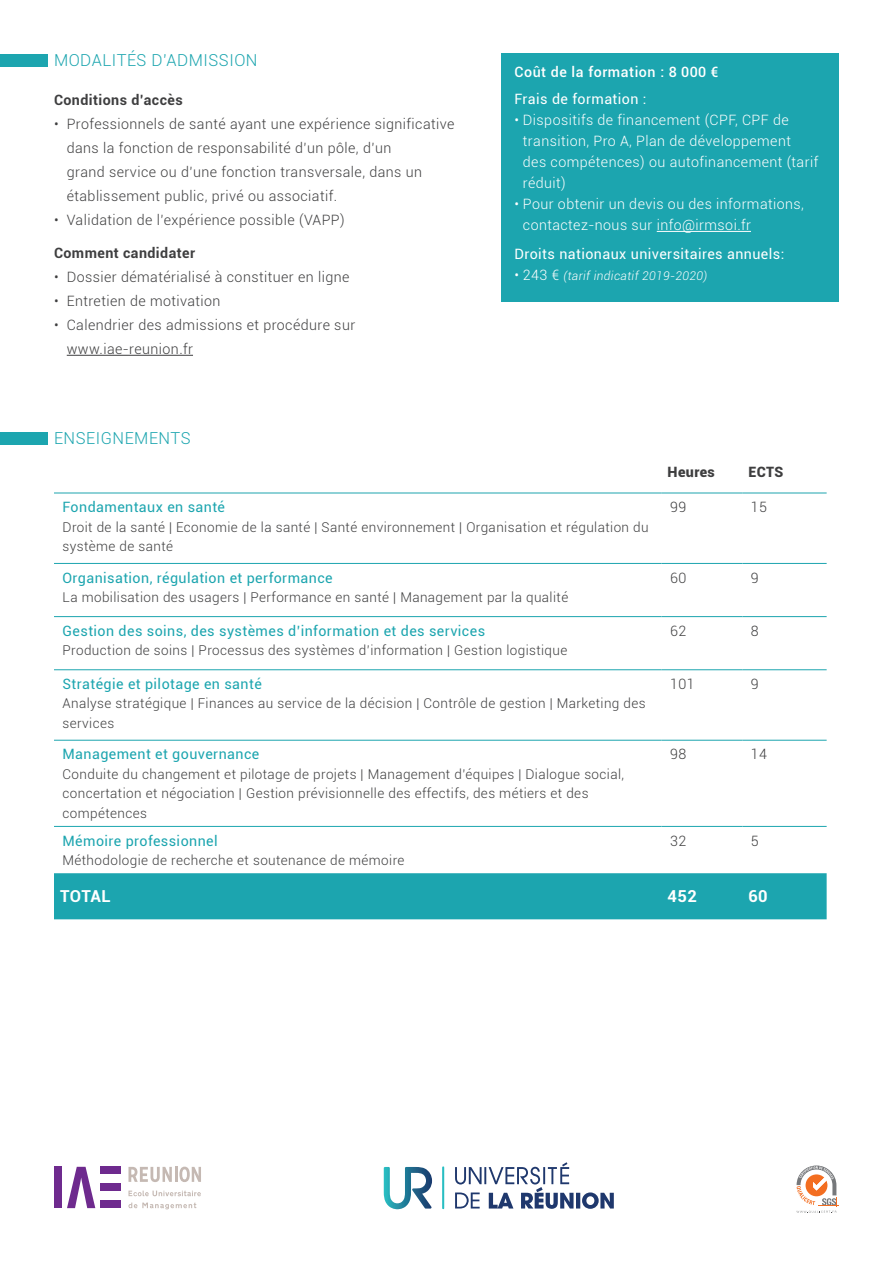
<style>
.page{position:relative;width:893px;height:1263px;background:#fff}
.page>*{position:absolute;margin:0;border:0;box-sizing:border-box;transform-origin:0 0}
.t1{font:300 16.5px "Roboto";letter-spacing:.03em;color:#1ca5af}
.t2{font:700 16.5px "Roboto";letter-spacing:.03em;color:#fff}
.t3{font:300 14.25px/24px "Roboto";letter-spacing:.03em;color:#3e3e3f}
.t4{font:300 14.25px/21px "Roboto";letter-spacing:.03em;color:#fff}
.t5{font:14.25px "Roboto";letter-spacing:.03em;color:#1ca5af}
.t6{font:14.25px "Roboto";letter-spacing:.03em;color:#fff}
.t7{font:700 14.25px "Roboto";letter-spacing:.03em;color:#3e3e3f}
.t8{font:500 14.25px "Roboto";letter-spacing:.04em;color:#fff}
.t9{font:900 14.25px "Roboto";letter-spacing:.03em;color:#3e3e3f}
.t10{font:300 13.5px/19.5px "Roboto";letter-spacing:.03em;color:#3e3e3f}
.t11{font:italic 300 12px "Roboto";letter-spacing:.03em;color:#fff}
.s1{font-style:normal;font-size:14.25px}
</style>
<div class="page">
<hr style="left:67px;top:355px;width:126px;height:1px;background:#3e3e3f">
<div style="left:0;top:54px;width:48px;height:12px;background:#1ca5af"></div>
<div style="left:0;top:432px;width:48px;height:13px;background:#1ca5af"></div>
<div style="left:54px;top:873px;width:773px;height:46px;background:#1ca5af"></div>
<hr style="left:54px;top:493px;width:608px;height:1px;background:#1ca5af">
<hr style="left:662px;top:493px;width:80px;height:1px;background:#1ca5af">
<hr style="left:742px;top:493px;width:85px;height:1px;background:#1ca5af">
<hr style="left:54px;top:563px;width:608px;height:1px;background:#1ca5af">
<hr style="left:662px;top:563px;width:80px;height:1px;background:#1ca5af">
<hr style="left:742px;top:563px;width:85px;height:1px;background:#1ca5af">
<hr style="left:54px;top:616px;width:608px;height:1px;background:#1ca5af">
<hr style="left:662px;top:616px;width:80px;height:1px;background:#1ca5af">
<hr style="left:742px;top:616px;width:85px;height:1px;background:#1ca5af">
<hr style="left:54px;top:669px;width:608px;height:1px;background:#1ca5af">
<hr style="left:662px;top:669px;width:80px;height:1px;background:#1ca5af">
<hr style="left:742px;top:669px;width:85px;height:1px;background:#1ca5af">
<hr style="left:54px;top:740px;width:608px;height:1px;background:#1ca5af">
<hr style="left:662px;top:740px;width:80px;height:1px;background:#1ca5af">
<hr style="left:742px;top:740px;width:85px;height:1px;background:#1ca5af">
<hr style="left:54px;top:826px;width:608px;height:1px;background:#1ca5af">
<hr style="left:662px;top:826px;width:80px;height:1px;background:#1ca5af">
<hr style="left:742px;top:826px;width:85px;height:1px;background:#1ca5af">
<svg style="left:384px;top:1167px;width:48px;height:42px"></svg>
<hr style="left:576px;top:1193px;width:4px;height:15px;background:#1f386d">
<svg style="left:582px;top:1192px;width:32px;height:17px"></svg>
<svg style="left:455px;top:1162px;width:119px;height:47px"></svg>
<div style="left:443px;top:1167px;width:1px;height:42px;border:1px solid #28bec2"></div>
<svg style="left:128px;top:1202px;width:68px;height:7px"></svg>
<svg style="left:128px;top:1167px;width:73px;height:15px"></svg>
<div style="left:54px;top:1167px;width:8px;height:41px;background:#6e2a8e"></div>
<svg style="left:67px;top:1167px;width:28px;height:41px"></svg>
<div style="left:100px;top:1167px;width:21px;height:7px;background:#6e2a8e"></div>
<div style="left:100px;top:1201px;width:21px;height:7px;background:#6e2a8e"></div>
<div style="left:100px;top:1184px;width:21px;height:7px;background:#6e2a8e"></div>
<svg style="left:128px;top:1190px;width:73px;height:6px"></svg>
<svg style="left:796px;top:1165px;width:43px;height:48px"></svg>
<div style="left:502px;top:54px;width:337px;height:248px;background:#1ca5af"></div>
<hr style="left:657px;top:231px;width:94px;height:1px;background:#fff">
<p class="t1" style="left:54px;top:49px;width:134px">Modalités d’admission</p>
<p class="t7" style="left:54px;top:90px;width:130px">Conditions d’accès</p>
<p class="t3" style="left:67px;top:112px;width:389px;text-indent:-13px">• Professionnels de santé ayant une expérience significative dans la fonction de responsabilité d’un pôle, d’un<br>grand service ou d’une fonction transversale, dans un établissement public, privé ou associatif.</p>
<p class="t3" style="left:54px;top:208px;width:292px">• Validation de l’expérience possible (VAPP)</p>
<p class="t7" style="left:54px;top:243px;width:143px">Comment candidater</p>
<p class="t3" style="left:54px;top:265px;width:297px">• Dossier dématérialisé à constituer en ligne</p>
<p class="t3" style="left:54px;top:289px;width:168px">• Entretien de motivation</p>
<p class="t3" style="left:67px;top:313px;width:290px;text-indent:-13px">• Calendrier des admissions et procédure sur www.iae-reunion.fr</p>
<p class="t1" style="left:54px;top:427px;width:137px">enseign em ents</p>
<p class="t8" style="left:514px;top:62px;width:205px">Coût de la formation : 8 000 €</p>
<p class="t6" style="left:514px;top:89px;width:134px">Frais de formation :</p>
<p class="t4" style="left:523px;top:109px;width:297px;text-indent:-9px">• Dispositifs de financement (CPF, CPF de transition, Pro A, Plan de développement<br>des compétences) ou autofinancement (tarif réduit)</p>
<p class="t4" style="left:523px;top:193px;width:282px;text-indent:-9px">• Pour obtenir un devis ou des informations, contactez-nous sur info@irmsoi.fr</p>
<p class="t6" style="left:514px;top:244px;width:271px">Droits nationaux universitaires annuels:</p>
<p class="t11" style="left:514px;top:267px;width:195px"><span class="s1">• 243 €</span> (tarif indicatif 2019-2020)</p>
<p class="t9" style="left:668px;top:462px;width:49px">Heures</p>
<p class="t9" style="left:748px;top:462px;width:36px">ECTS</p>
<p class="t5" style="left:63px;top:497px;width:164px">Fondamentaux en santé</p>
<p class="t10" style="left:63px;top:517px;width:588px">Droit de la santé | Economie de la santé | Santé environnement | Organisation et régulation du système de santé</p>
<p class="t5" style="left:62px;top:568px;width:272px">Organisation, régulation et performance</p>
<p class="t10" style="left:63px;top:587px;width:507px">La mobilisation des usagers | Performance en santé | Management par la qualité</p>
<p class="t5" style="left:62px;top:621px;width:424px">Gestion des soins, des systèmes d’information et des services</p>
<p class="t10" style="left:63px;top:640px;width:506px">Production de soins | Processus des systèmes d’information | Gestion logistique</p>
<p class="t5" style="left:62px;top:674px;width:201px">Stratégie et pilotage en santé</p>
<p class="t10" style="left:63px;top:693px;width:585px">Analyse stratégique | Finances au service de la décision | Contrôle de gestion | Marketing des services</p>
<p class="t5" style="left:62px;top:744px;width:198px">Management et gouvernance</p>
<p class="t10" style="left:63px;top:764px;width:563px">Conduite du changement et pilotage de projets | Management d’équipes | Dialogue social, concertation et négociation | Gestion prévisionnelle des effectifs, des métiers et des compétences</p>
<p class="t5" style="left:62px;top:830px;width:157px">Mémoire professionnel</p>
<p class="t10" style="left:63px;top:850px;width:343px">Méthodologie de recherche et soutenance de mémoire</p>
<p class="t3" style="left:670px;top:495px;width:18px">99</p>
<p class="t3" style="left:751px;top:495px;width:18px">15</p>
<p class="t3" style="left:670px;top:565px;width:18px">60</p>
<p class="t3" style="left:751px;top:565px;width:9px">9</p>
<p class="t3" style="left:670px;top:618px;width:18px">62</p>
<p class="t3" style="left:751px;top:618px;width:9px">8</p>
<p class="t3" style="left:670px;top:671px;width:26px">101</p>
<p class="t3" style="left:751px;top:671px;width:9px">9</p>
<p class="t3" style="left:670px;top:742px;width:18px">98</p>
<p class="t3" style="left:751px;top:742px;width:18px">14</p>
<p class="t3" style="left:670px;top:828px;width:18px">32</p>
<p class="t3" style="left:751px;top:828px;width:9px">5</p>
<p class="t2" style="left:60px;top:885px;width:52px">TOTAL</p>
<p class="t2" style="left:667px;top:885px;width:31px">452</p>
<p class="t2" style="left:748px;top:885px;width:21px">60</p>
</div>
